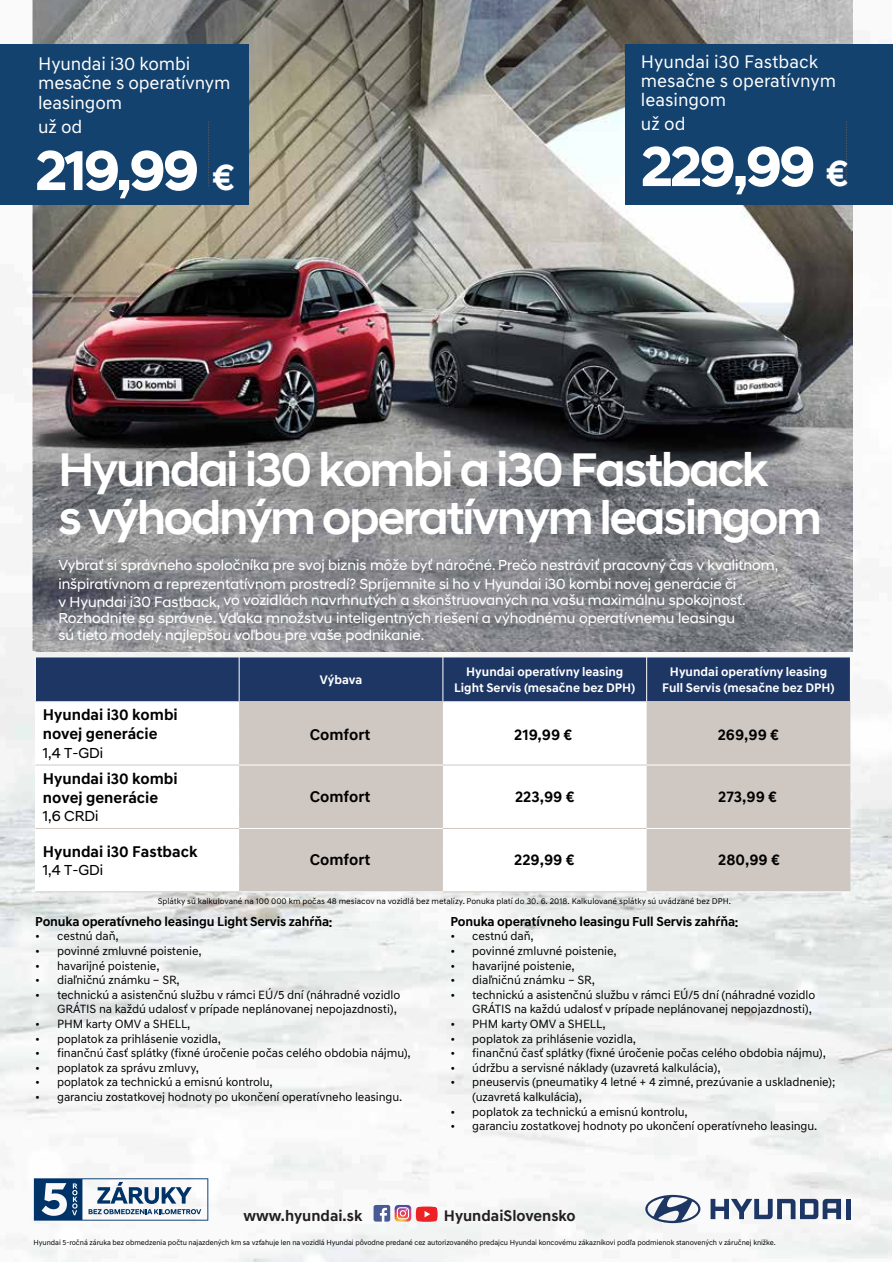
<style>
.page{position:relative;width:893px;height:1263px;background:#fff}
.page>*{position:absolute;margin:0;border:0;box-sizing:border-box;transform-origin:0 0}
.t1{font:700 57px "Hyundai Sans Head";letter-spacing:-.05em;color:#fff}
.t2{font:500 48px/48px "Hyundai Sans Head";letter-spacing:-.04em;color:#fff}
.t3{font:18.6px/19px "Hyundai Sans Text";letter-spacing:-.01em;color:#fff}
.t4{font:700 15.75px/18.9px "Hyundai Sans Text";color:#010101}
.t5{font:700 15.6px "Hyundai Sans Text";color:#231f20}
.t6{font:14.85px "Hyundai Sans Head";letter-spacing:-.005em;color:#fff}
.t7{font:14.7px/17.7px "Hyundai Sans Head";color:#fff}
.t8{font:14.7px "Hyundai Sans Head";color:#010101}
.t9{font:700 13.2px "Hyundai Sans Text";letter-spacing:-.01em;color:#010101}
.t10{font:700 12.6px/15.1px "Hyundai Sans Text";color:#fff;text-align:center}
.t11{font:12.15px/14.5px "Hyundai Sans Text";letter-spacing:-.01em;color:#010101;text-align:right}
.t12{font:8.55px "Hyundai Sans Text";color:#010101}
.t13{font:7.5px "Hyundai Sans Text";letter-spacing:-.01em;color:#010101}
.s1{font-weight:500;font-size:36.9px}
.s2{font-size:14.85px}
</style>
<div class="page">
<img style="left:0;top:0;width:892px;height:1261px">
<div style="left:36px;top:658px;width:814px;height:43px;background:#1d3664"></div>
<div style="left:35px;top:828px;width:204px;height:64px;background:#fff"></div>
<div style="left:35px;top:765px;width:204px;height:63px;background:#fff"></div>
<div style="left:35px;top:702px;width:204px;height:63px;background:#fff"></div>
<svg style="left:239px;top:702px;width:611px;height:189px;fill:#cfc8c2"></svg>
<hr style="left:35px;top:657px;width:204px;height:1px;background:#fff">
<hr style="left:35px;top:657px;width:1px;height:44px;background:#fff">
<hr style="left:239px;top:657px;width:204px;height:1px;background:#fff">
<hr style="left:239px;top:657px;width:1px;height:44px;background:#fff">
<hr style="left:443px;top:657px;width:204px;height:1px;background:#fff">
<hr style="left:443px;top:657px;width:1px;height:44px;background:#fff">
<hr style="left:647px;top:657px;width:203px;height:1px;background:#fff">
<hr style="left:646px;top:657px;width:1px;height:44px;background:#fff">
<hr style="left:850px;top:657px;width:1px;height:44px;background:#fff">
<hr style="left:35px;top:701px;width:204px;height:1px;background:#cfc8c2">
<hr style="left:239px;top:701px;width:204px;height:1px;background:#cfc8c2">
<hr style="left:443px;top:701px;width:204px;height:1px;background:#cfc8c2">
<hr style="left:647px;top:701px;width:203px;height:1px;background:#cfc8c2">
<hr style="left:35px;top:765px;width:204px;height:1px;background:#cfc8c2">
<hr style="left:443px;top:765px;width:204px;height:1px;background:#cfc8c2">
<hr style="left:35px;top:828px;width:204px;height:1px;background:#cfc8c2">
<hr style="left:443px;top:828px;width:204px;height:1px;background:#cfc8c2">
<hr style="left:35px;top:891px;width:204px;height:1px;background:#cfc8c2">
<hr style="left:443px;top:891px;width:204px;height:1px;background:#cfc8c2">
<hr style="left:239px;top:765px;width:204px;height:1px;background:#fff">
<hr style="left:239px;top:828px;width:204px;height:1px;background:#fff">
<hr style="left:239px;top:891px;width:204px;height:1px;background:#fff">
<hr style="left:647px;top:765px;width:203px;height:1px;background:#fff">
<hr style="left:647px;top:828px;width:203px;height:1px;background:#fff">
<hr style="left:647px;top:891px;width:203px;height:1px;background:#fff">
<svg style="left:711px;top:1199px;width:130px;height:20px"></svg>
<hr style="left:846px;top:1199px;width:4px;height:20px;background:#1d3664">
<svg style="left:645px;top:1195px;width:55px;height:28px"></svg>
<svg style="left:34px;top:1178px;width:174px;height:42px"></svg>
<img style="left:33px;top:0;width:820px;height:651px">
<svg style="left:374px;top:1205px;width:64px;height:17px"></svg>
<div style="left:625px;top:44px;width:268px;height:160px;background:#14426f"></div>
<svg style="left:846px;top:122px;width:1px;height:64px"></svg>
<div style="left:0;top:44px;width:248px;height:160px;background:#14426f"></div>
<svg style="left:208px;top:122px;width:1px;height:64px"></svg>
<h3 class="t3" style="left:38px;top:53px;width:194px;line-height:19.5px">Hyundai i30 kombi mesačne s operatívnym leasingom</h3>
<h3 class="t3" style="left:38px;top:117px;width:45px">už od</h3>
<h1 class="t1" style="left:35px;top:136px;width:201px">219,99 <span class="s1">€</span></h1>
<h3 class="t3" style="left:641px;top:52px;width:197px">Hyundai i30 Fastback mesačne s operatívnym leasingom</h3>
<h3 class="t3" style="left:641px;top:114px;width:46px">už od</h3>
<h1 class="t1" style="left:641px;top:132px;width:209px">229,99 <span class="s1">€</span></h1>
<h2 class="t2" style="left:58px;top:445px;width:765px">Hyundai i30 kombi a i30 Fastback<br>s výhodným operatívnym leasingom</h2>
<p class="t7" style="left:58px;top:556px;width:721px">Vybrať si správneho spoločníka pre svoj biznis môže byť náročné. Prečo nestráviť pracovný čas v kvalitnom,</p>
<p class="t6" style="left:58px;top:575px;width:679px">inšpiratívnom a reprezentatívnom prostredí? Spríjemnite si ho v Hyundai i30 kombi novej generácie či</p>
<p class="t7" style="left:58px;top:591px;width:689px"><span class="s2">v Hyundai i30 Fastback,</span> vo vozidlách navrhnutých a skonštruovaných na vašu maximálnu spokojnosť.<br>Rozhodnite sa správne. Vďaka množstvu inteligentných riešení a výhodnému operatívnemu leasingu sú tieto modely najlepšou voľbou pre vaše podnikanie.</p>
<p class="t4" style="left:43px;top:705px;width:136px">Hyundai i30 kombi novej generácie</p>
<p class="t8" style="left:43px;top:744px;width:62px">1,4 T-GDi</p>
<p class="t4" style="left:43px;top:769px;width:136px">Hyundai i30 kombi novej generácie</p>
<p class="t8" style="left:43px;top:807px;width:57px">1,6 CRDi</p>
<p class="t4" style="left:43px;top:842px;width:156px">Hyundai i30 Fastback</p>
<p class="t8" style="left:43px;top:861px;width:62px">1,4 T-GDi</p>
<p class="t10" style="left:320px;top:672px;width:44px">Výbava</p>
<p class="t10" style="left:454px;top:664px;width:183px">Hyundai operatívny leasing<br>Light Servis (mesačne bez DPH)</p>
<p class="t10" style="left:662px;top:664px;width:174px">Hyundai operatívny leasing<br>Full Servis (mesačne bez DPH)</p>
<p class="t4" style="left:310px;top:725px;width:62px">Comfort</p>
<p class="t4" style="left:514px;top:725px;width:60px">219,99 €</p>
<p class="t4" style="left:718px;top:725px;width:63px">269,99 €</p>
<p class="t4" style="left:310px;top:787px;width:62px">Comfort</p>
<p class="t4" style="left:515px;top:787px;width:61px">223,99 €</p>
<p class="t4" style="left:718px;top:787px;width:60px">273,99 €</p>
<p class="t4" style="left:310px;top:850px;width:62px">Comfort</p>
<p class="t4" style="left:514px;top:850px;width:62px">229,99 €</p>
<p class="t4" style="left:718px;top:850px;width:63px">280,99 €</p>
<p class="t12" style="left:158px;top:895px;width:575px">Splátky sú kalkulované na 100 000 km počas 48 mesiacov na vozidlá bez metalízy. Ponuka platí do 30. 6. 2018. Kalkulované splátky sú uvádzané bez DPH.</p>
<p class="t9" style="left:35px;top:913px;width:298px">Ponuka operatívneho leasingu Light Servis zahŕňa:</p>
<p class="t11" style="left:35px;top:929px;width:85px">• cestnú daň,</p>
<p class="t11" style="left:35px;top:943px;width:168px">• povinné zmluvné poistenie,</p>
<p class="t11" style="left:35px;top:958px;width:126px">• havarijné poistenie,</p>
<p class="t11" style="left:35px;top:973px;width:146px">• diaľničnú známku – SR,</p>
<p class="t11" style="left:35px;top:987px;width:366px">• technickú a asistenčnú službu v rámci EÚ/5 dní (náhradné vozidlo<br>GRÁTIS na každú udalosť v prípade neplánovanej nepojazdnosti),</p>
<p class="t11" style="left:35px;top:1016px;width:157px">• PHM karty OMV a SHELL,</p>
<p class="t11" style="left:35px;top:1031px;width:187px">• poplatok za prihlásenie vozidla,</p>
<p class="t11" style="left:35px;top:1046px;width:377px">• finančnú časť splátky (fixné úročenie počas celého obdobia nájmu),</p>
<p class="t11" style="left:35px;top:1060px;width:165px">• poplatok za správu zmluvy,</p>
<p class="t11" style="left:35px;top:1075px;width:239px">• poplatok za technickú a emisnú kontrolu,</p>
<p class="t11" style="left:35px;top:1089px;width:369px">• garanciu zostatkovej hodnoty po ukončení operatívneho leasingu.</p>
<p class="t9" style="left:450px;top:913px;width:289px">Ponuka operatívneho leasingu Full Servis zahŕňa:</p>
<p class="t11" style="left:450px;top:929px;width:85px">• cestnú daň,</p>
<p class="t11" style="left:450px;top:943px;width:168px">• povinné zmluvné poistenie,</p>
<p class="t11" style="left:450px;top:958px;width:126px">• havarijné poistenie,</p>
<p class="t11" style="left:450px;top:973px;width:146px">• diaľničnú známku – SR,</p>
<p class="t11" style="left:450px;top:987px;width:366px">• technickú a asistenčnú službu v rámci EÚ/5 dní (náhradné vozidlo<br>GRÁTIS na každú udalosť v prípade neplánovanej nepojazdnosti),</p>
<p class="t11" style="left:450px;top:1016px;width:157px">• PHM karty OMV a SHELL,</p>
<p class="t11" style="left:450px;top:1031px;width:187px">• poplatok za prihlásenie vozidla,</p>
<p class="t11" style="left:450px;top:1046px;width:377px">• finančnú časť splátky (fixné úročenie počas celého obdobia nájmu),</p>
<p class="t11" style="left:450px;top:1060px;width:272px">• údržbu a servisné náklady (uzavretá kalkulácia),</p>
<p class="t11" style="left:472px;top:1075px;width:365px;text-align:left;text-indent:-22px">• pneuservis (pneumatiky 4 letné + 4 zimné, prezúvanie a uskladnenie); (uzavretá kalkulácia),</p>
<p class="t11" style="left:450px;top:1104px;width:239px">• poplatok za technickú a emisnú kontrolu,</p>
<p class="t11" style="left:450px;top:1119px;width:369px">• garanciu zostatkovej hodnoty po ukončení operatívneho leasingu.</p>
<p class="t5" style="left:243px;top:1206px;width:120px">www.hyundai.sk</p>
<p class="t5" style="left:444px;top:1206px;width:133px">HyundaiSlovensko</p>
<p class="t13" style="left:34px;top:1238px;width:744px">Hyundai 5-ročná záruka bez obmedzenia počtu najazdených km sa vzťahuje len na vozidlá Hyundai pôvodne predané cez autorizovaného predajcu Hyundai koncovému zákazníkovi podľa podmienok stanovených v záručnej knižke.</p>
</div>
